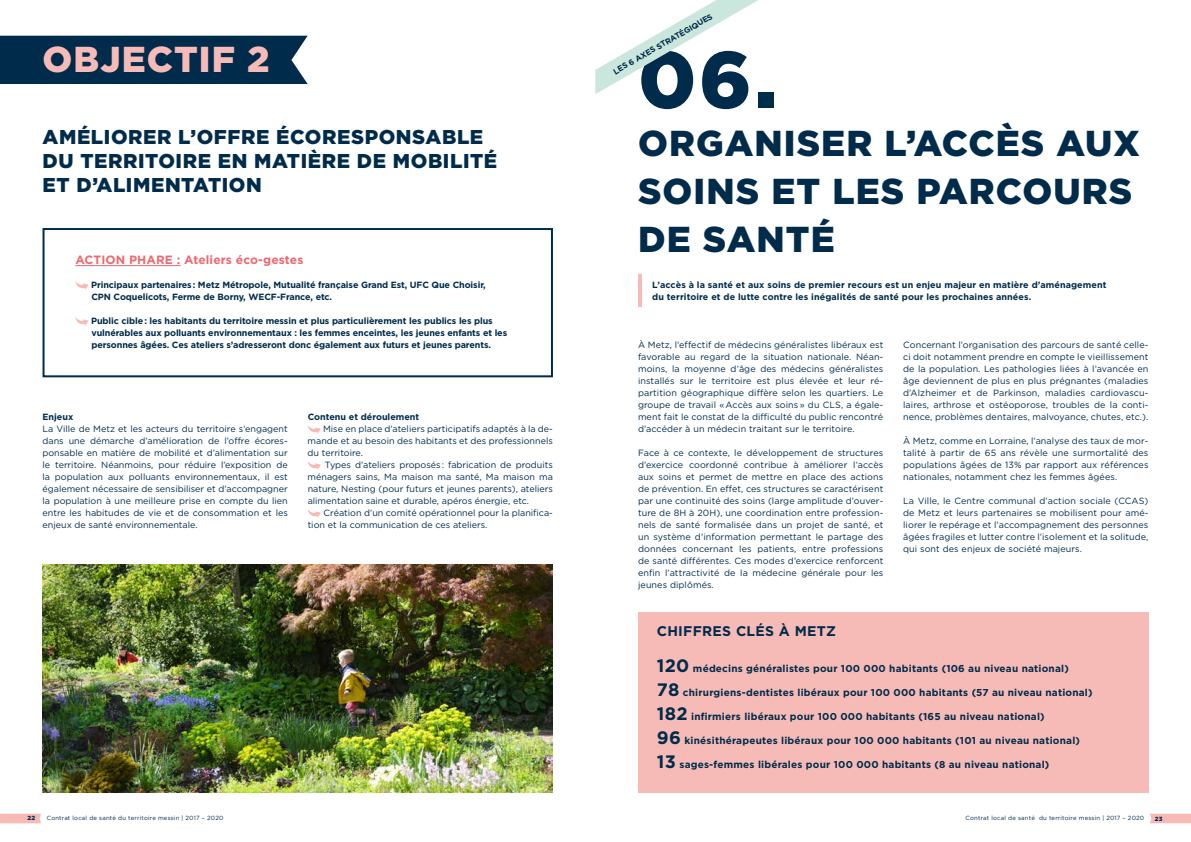
<style>
.page{position:relative;width:1191px;height:842px;background:#fff}
.page>*{position:absolute;margin:0;border:0;box-sizing:border-box;transform-origin:0 0}
.t1{font:900 80px "Gotham";color:#002b4a}
.t2{font:900 36px/48px "Gotham";letter-spacing:.03em;color:#002b4a}
.t3{font:900 36px "Gotham";letter-spacing:.03em;color:#f7bbb7}
.t4{font:900 20px/24px "Gotham";letter-spacing:.03em;color:#002b4a}
.t5{font:700 14px "Gotham";letter-spacing:.02em;color:#002b4a}
.t6{font:700 12px "Gotham";letter-spacing:.01em;color:#ed6970}
.t7{font:700 10px "Gotham";letter-spacing:.02em;color:#002b4a}
.t8{font:9px/12px "Gotham";color:#002b4a;text-align:justify}
.t9{font:700 9px/12px "Gotham";letter-spacing:-.01em;color:#002b4a}
.t10{font:700 9px/12px "Gotham";letter-spacing:.01em;color:#002b4a}
.t11{font:700 8px "Gotham";color:#002b4a}
.t12{font:6px "Gotham";letter-spacing:.03em;color:#002b4a}
.t13{font:900 6px "Gotham";color:#002b4a}
.s1{font-size:18px}
</style>
<div class="page">
<svg style="left:1150px;top:814px;width:41px;height:9px"></svg>
<svg style="left:0;top:814px;width:41px;height:9px"></svg>
<div style="left:43px;top:228px;width:510px;height:149px;border:2px solid #002b4a"></div>
<div style="left:0;top:36px;width:308px;height:48px;background:#002b4a"></div>
<hr style="left:75px;top:265px;width:105px;height:1px;background:#ed6970">
<svg style="left:75px;top:281px;width:14px;height:9px"></svg>
<svg style="left:75px;top:317px;width:14px;height:9px"></svg>
<svg style="left:308px;top:425px;width:13px;height:9px"></svg>
<svg style="left:308px;top:461px;width:13px;height:9px"></svg>
<svg style="left:308px;top:509px;width:13px;height:9px"></svg>
<hr style="left:638px;top:274px;width:4px;height:33px;background:#f7bbb7">
<svg style="left:595px;top:0;width:163px;height:94px"></svg>
<img style="left:43px;top:564px;width:510px;height:228px">
<div style="left:638px;top:612px;width:510px;height:180px;background:#f7bbb7"></div>
<h2 class="t3" style="left:43px;top:38px;width:229px">OBJECTIF 2</h2>
<h3 class="t4" style="left:43px;top:124px;width:456px">AMÉLIORER L’OFFRE ÉCORESPONSABLE<br>DU TERRITOIRE EN MATIÈRE DE MOBILITÉ<br>ET D’ALIMENTATION</h3>
<h3 class="t6" style="left:75px;top:253px;width:229px">ACTION PHARE : Ateliers éco-gestes</h3>
<p class="t9" style="left:91px;top:279px;width:396px">Principaux partenaires: Metz Métropole, Mutualité française Grand Est, UFC Que Choisir,<br>CPN Coquelicots, Ferme de Borny, WECF-France, etc.</p>
<p class="t9" style="left:91px;top:315px;width:417px">Public cible: les habitants du territoire messin et plus particulièrement les publics les plus vulnérables aux polluants environnementaux : les femmes enceintes, les jeunes enfants et les personnes âgées. Ces ateliers s’adresseront donc également aux futurs et jeunes parents.</p>
<p class="t9" style="left:43px;top:411px;width:32px">Enjeux</p>
<p class="t8" style="left:42px;top:423px;width:247px">La Ville de Metz et les acteurs du territoire s’engagent dans une démarche d’amélioration de l’offre écores&shy;ponsable en matière de mobilité et d’alimentation sur le territoire. Néanmoins, pour réduire l’exposition de la population aux polluants environnementaux, il est également nécessaire de sensibiliser et d’accompagner la population à une meilleure prise en compte du lien entre les habitudes de vie et de consommation et les enjeux de santé environnementale.</p>
<p class="t9" style="left:308px;top:411px;width:113px">Contenu et déroulement</p>
<p class="t8" style="left:308px;top:423px;width:247px;text-indent:16px">Mise en place d’ateliers participatifs adaptés à la de&shy;mande et au besoin des habitants et des professionnels du territoire.</p>
<p class="t8" style="left:308px;top:459px;width:247px;text-indent:17px">Types d’ateliers proposés : fabrication de produits ménagers sains, Ma maison ma santé, Ma maison ma nature, Nesting (pour futurs et jeunes parents), ateliers alimentation saine et durable, apéros énergie, etc.</p>
<p class="t8" style="left:308px;top:507px;width:247px;text-indent:16px">Création d’un comité opérationnel pour la planifica&shy;tion et la communication de ces ateliers.</p>
<p class="t11" style="left:611px;top:68px;width:115px;rotate:-30deg">LES 6 AXES STRATÉGIQUES</p>
<h1 class="t1" style="left:638px;top:33px;width:140px">06.</h1>
<h2 class="t2" style="left:638px;top:118px;width:503px">ORGANISER L’ACCÈS AUX<br>SOINS ET LES PARCOURS<br>DE SANTÉ</h2>
<p class="t10" style="left:652px;top:279px;width:456px">L’accès à la santé et aux soins de premier recours est un enjeu majeur en matière d’aménagement du territoire et de lutte contre les inégalités de santé pour les prochaines années.</p>
<p class="t8" style="left:638px;top:339px;width:247px">À Metz, l’effectif de médecins généralistes libéraux est favorable au regard de la situation nationale. Néan&shy;moins, la moyenne d’âge des médecins généralistes installés sur le territoire est plus élevée et leur ré&shy;partition géographique diffère selon les quartiers. Le groupe de travail «Accès aux soins » du CLS, a égale&shy;ment fait le constat de la difficulté du public rencontré d’accéder à un médecin traitant sur le territoire.</p>
<p class="t8" style="left:638px;top:447px;width:247px">Face à ce contexte, le développement de structures d’exercice coordonné contribue à améliorer l’accès aux soins et permet de mettre en place des actions de prévention. En effet, ces structures se caractérisent par une continuité des soins (large amplitude d’ouver&shy;ture de 8H à 20H), une coordination entre profession&shy;nels de santé formalisée dans un projet de santé, et un système d’information permettant le partage des données concernant les patients, entre professions de santé différentes. Ces modes d’exercice renforcent enfin l’attractivité de la médecine générale pour les jeunes diplômés.</p>
<p class="t8" style="left:903px;top:339px;width:247px">Concernant l’organisation des parcours de santé celle&shy;ci doit notamment prendre en compte le vieillissement de la population. Les pathologies liées à l’avancée en âge deviennent de plus en plus prégnantes (maladies d’Alzheimer et de Parkinson, maladies cardiovascu&shy;laires, arthrose et ostéoporose, troubles de la conti&shy;nence, problèmes dentaires, malvoyance, chutes, etc.).</p>
<p class="t8" style="left:903px;top:435px;width:247px">À Metz, comme en Lorraine, l’analyse des taux de mor&shy;talité à partir de 65 ans révèle une surmortalité des populations âgées de 13% par rapport aux références nationales, notamment chez les femmes âgées.</p>
<p class="t8" style="left:903px;top:495px;width:247px">La Ville, le Centre communal d’action sociale (CCAS) de Metz et leurs partenaires se mobilisent pour amé&shy;liorer le repérage et l’accompagnement des personnes âgées fragiles et lutter contre l’isolement et la solitude, qui sont des enjeux de société majeurs.</p>
<h3 class="t5" style="left:657px;top:623px;width:181px">CHIFFRES CLÉS À METZ</h3>
<p class="t7" style="left:657px;top:663px;width:413px"><span class="s1">120</span> médecins généralistes pour 100 000 habitants (106 au niveau national)</p>
<p class="t7" style="left:657px;top:687px;width:437px"><span class="s1">78</span> chirurgiens-dentistes libéraux pour 100 000 habitants (57 au niveau national)</p>
<p class="t7" style="left:657px;top:711px;width:389px"><span class="s1">182</span> infirmiers libéraux pour 100 000 habitants (165 au niveau national)</p>
<p class="t7" style="left:657px;top:735px;width:425px"><span class="s1">96</span> kinésithérapeutes libéraux pour 100 000 habitants (101 au niveau national)</p>
<p class="t7" style="left:657px;top:759px;width:394px"><span class="s1">13</span> sages-femmes libérales pour 100 000 habitants (8 au niveau national)</p>
<p class="t13" style="left:27px;top:815px;width:9px">22</p>
<p class="t12" style="left:47px;top:815px;width:178px">Contrat local de santé du territoire messin | 2017 – 2020</p>
<p class="t12" style="left:965px;top:815px;width:180px">Contrat local de santé du territoire messin | 2017 – 2020</p>
<p class="t13" style="left:1155px;top:815px;width:9px">23</p>
</div>
